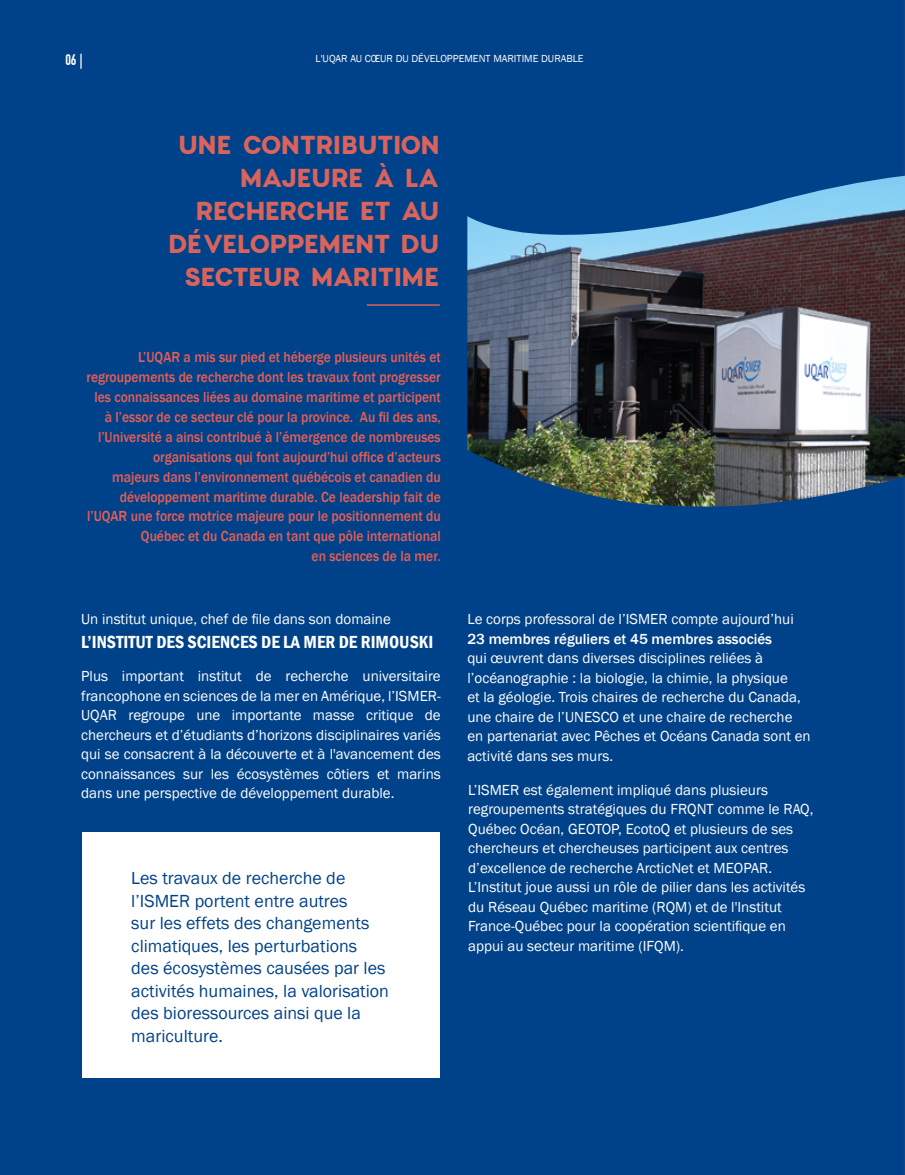
<style>
.page{position:relative;width:905px;height:1175px;background:#fff}
.page>*{position:absolute;margin:0;border:0;box-sizing:border-box;transform-origin:0 0}
.t1{font:700 25.5px/33px "Charlevoix Pro";letter-spacing:-.03em;color:#da635b;text-align:right}
.t2{font:18px/22.5px "Franklin Gothic";color:#004289}
.t3{font:600 condensed 18px "Franklin Gothic";color:#fff}
.t4{font:15px/19.5px "Franklin Gothic";color:#fff}
.t5{font:500 15px/20px "Franklin Gothic";color:#e65e57;text-align:right;scale:.9 1}
.t6{font:500 15px "Franklin Gothic";color:#fff}
.t7{font:700 15px "DIN Condensed";color:#fff}
.t8{font:10.5px "Franklin Gothic";color:#fff}
.s1{font-size:13.5px}
</style>
<div class="page">
<div style="left:0;top:0;width:904px;height:1174px;background:#004289"></div>
<img style="left:467px;top:176px;width:437px;height:331px">
<hr style="left:367px;top:304px;width:73px;height:2px;background:#da635b">
<div style="left:82px;top:832px;width:357px;height:245px;background:#fff"></div>
<p class="t7" style="left:65px;top:51px;width:19px">06 |</p>
<p class="t8" style="left:315px;top:52px;width:269px">L'UQAR AU COEUR DU DÉVELOPPEMENT MARITIME DURABLE</p>
<h1 class="t1" style="left:168px;top:129px;width:273px">UNE CONTRIBUTION<br>MAJEURE À LA<br>RECHERCHE ET AU<br>DÉVELOPPEMENT DU<br>SECTEUR MARITIME</h1>
<p class="t5" style="left:87px;top:347px;width:395px">L’UQAR a mis sur pied et héberge plusieurs unités et regroupements de recherche dont les travaux font progresser les connaissances liées au domaine maritime et participent à l’essor de ce secteur clé pour la province. Au fil des ans, l’Université a ainsi contribué à l’émergence de nombreuses organisations qui font aujourd’hui office d’acteurs<br>majeurs dans l’environnement québécois et canadien du développement maritime durable. Ce leadership fait de l’UQAR une force motrice majeure pour le positionnement du Québec et du Canada en tant que pôle international<br>en sciences de la mer<span class="s1">.</span></p>
<p class="t4" style="left:81px;top:609px;width:311px">Un institut unique, chef de file dans son domaine</p>
<p class="t3" style="left:81px;top:630px;width:353px">L’INSTITUT DES SCIENCES DE LA MER DE RIMOUSKI</p>
<p class="t4" style="left:81px;top:666px;width:361px;text-align:justify">Plus important institut de recherche universitaire francophone en sciences de la mer en Amérique, l’ISMER-UQAR regroupe une importante masse critique de chercheurs et d’étudiants d’horizons disciplinaires variés qui se consacrent à la découverte et à l'avancement des connaissances sur les écosystèmes côtiers et marins dans une perspective de développement durable.</p>
<p class="t2" style="left:131px;top:867px;width:259px">Les travaux de recherche de l’ISMER portent entre autres<br>sur les effets des changements climatiques, les perturbations des écosystèmes causées par les activités humaines, la valorisation des bioressources ainsi que la mariculture.</p>
<p class="t4" style="left:467px;top:609px;width:328px">Le corps professoral de l’ISMER compte aujourd’hui</p>
<p class="t6" style="left:467px;top:629px;width:306px">23 membres réguliers et 45 membres associés</p>
<p class="t4" style="left:467px;top:648px;width:345px">qui œuvrent dans diverses disciplines reliées à l’océanographie : la biologie, la chimie, la physique<br>et la géologie. Trois chaires de recherche du Canada, une chaire de l’UNESCO et une chaire de recherche en partenariat avec Pêches et Océans Canada sont en activité dans ses murs.</p>
<p class="t4" style="left:468px;top:780px;width:347px">L’ISMER est également impliqué dans plusieurs regroupements stratégiques du FRQNT comme le RAQ, Québec Océan, GEOTOP, EcotoQ et plusieurs de ses chercheurs et chercheuses participent aux centres d’excellence de recherche ArcticNet et MEOPAR.<br>L’Institut joue aussi un rôle de pilier dans les activités du Réseau Québec maritime (RQM) et de l'Institut France-Québec pour la coopération scientifique en appui au secteur maritime (IFQM).</p>
</div>
